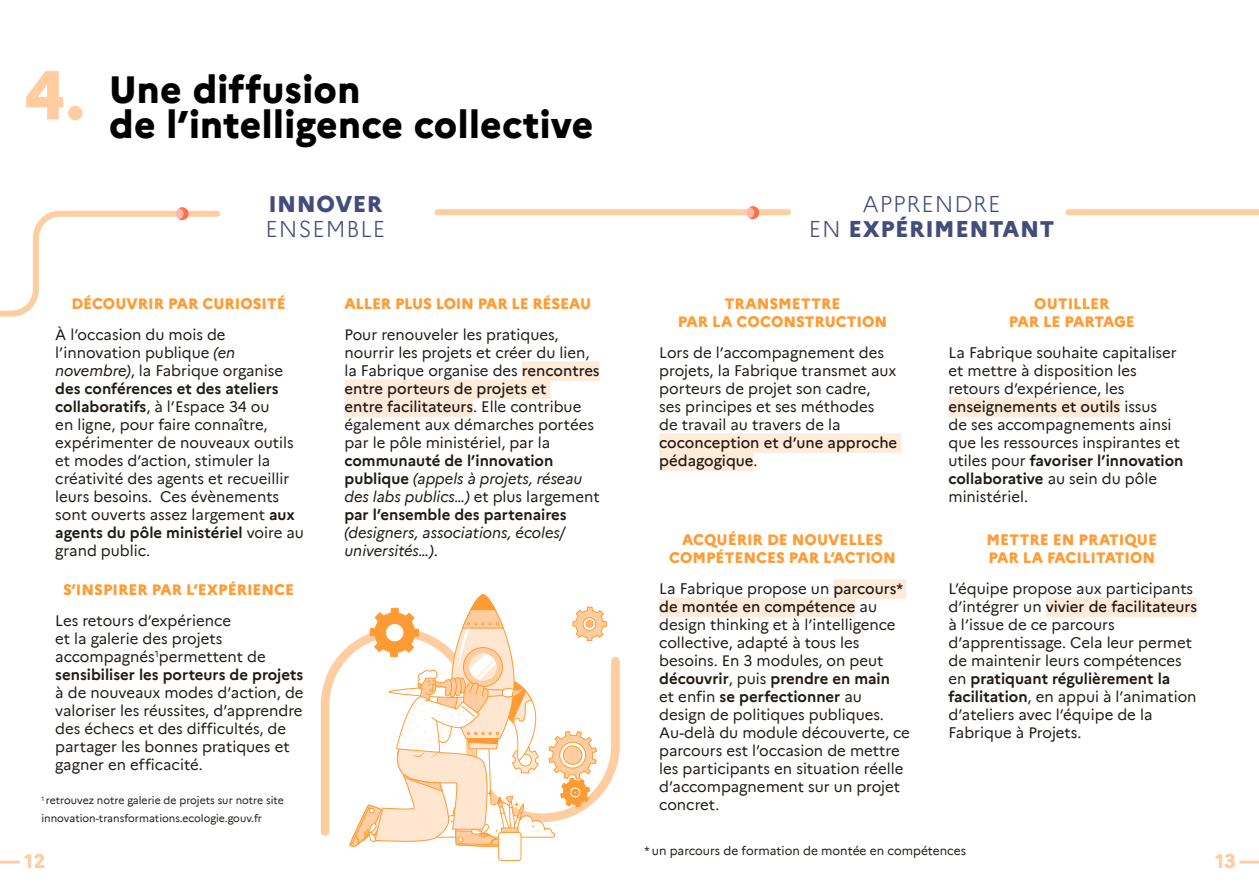
<style>
.page{position:relative;width:1259px;height:893px;background:#fff}
.page>*{position:absolute;margin:0;border:0;box-sizing:border-box;transform-origin:0 0}
.t1{font:800 37.5px "Marianne";letter-spacing:.01em;color:#000}
.t2{font:800 22.5px/25.5px "Marianne";letter-spacing:.025em;color:#444c7c;text-align:center}
.t3{font:300 22.5px "Marianne";letter-spacing:.04em;color:#444c7c}
.t4{font:800 19.5px "Marianne";color:#ffcd9f}
.t5{font:15px/18px "Marianne";color:#201a15}
.t6{font:800 15px/18px "Marianne";color:#ff9b35;text-align:center}
.t7{font:700 15px/18px "Marianne";color:#201a15}
.t8{font:italic 15px/18px "Marianne";color:#201a15}
.t9{font:500 15px/18px "Marianne";color:#201a15}
.t10{font:12px "Marianne";color:#201a15}
.t11{font:10.5px/17.7px "Marianne";color:#201a15}
.s1{font-style:italic}
.s2{font-weight:700}
.s3{font-weight:500}
.s4{font-weight:400;font-style:italic}
.s5{font-weight:400}
.s6{font-style:normal}
.s7{font-weight:300}
</style>
<div class="page">
<div style="left:60px;top:211px;width:157px;height:6px;background:#ffcd9f"></div>
<div style="left:176px;top:207px;width:13px;height:13px;background:#ffb8a6;border-radius:50%"></div>
<svg style="left:179px;top:207px;width:10px;height:13px"></svg>
<svg style="left:5px;top:284px;width:34px;height:33px"></svg>
<div style="left:33px;top:238px;width:6px;height:51px;background:#ffcd9f"></div>
<div style="left:0;top:311px;width:10px;height:6px;background:#ffcd9f"></div>
<svg style="left:32px;top:210px;width:33px;height:34px"></svg>
<div style="left:437px;top:209px;width:351px;height:6px;background:#ffcd9f"></div>
<div style="left:1068px;top:209px;width:191px;height:6px;background:#ffcd9f"></div>
<svg style="left:321px;top:646px;width:299px;height:190px"></svg>
<div style="left:498px;top:832px;width:23px;height:29px;border:1px solid #ff9b35;border-radius:3px"></div>
<svg style="left:349px;top:594px;width:258px;height:265px"></svg>
<svg style="left:746px;top:206px;width:13px;height:13px"></svg>
<svg style="left:749px;top:206px;width:10px;height:13px"></svg>
<div style="left:659px;top:433px;width:242px;height:20px;background:#ffebd9"></div>
<div style="left:659px;top:451px;width:94px;height:20px;background:#ffebd9"></div>
<div style="left:948px;top:397px;width:172px;height:20px;background:#ffebd9"></div>
<div style="left:833px;top:579px;width:73px;height:20px;background:#ffebd9"></div>
<div style="left:659px;top:597px;width:196px;height:20px;background:#ffebd9"></div>
<div style="left:1045px;top:597px;width:12px;height:20px;background:#ffebd9"></div>
<div style="left:1057px;top:597px;width:140px;height:20px;background:#ffebd9"></div>
<div style="left:522px;top:361px;width:78px;height:20px;background:#ffebd9"></div>
<div style="left:344px;top:379px;width:206px;height:20px;background:#ffebd9"></div>
<div style="left:344px;top:397px;width:129px;height:20px;background:#ffebd9"></div>
<h1 class="t1" style="left:24px;top:95px;width:571px"><sup>4.</sup> de l’intelligence collective</h1>
<h1 class="t1" style="left:109px;top:61px;width:253px">Une diffusion</h1>
<h2 class="t2" style="left:268px;top:189px;width:116px">INNOVER</h2>
<h2 class="t3" style="left:265px;top:212px;width:121px">ENSEMBLE</h2>
<p class="t6" style="left:71px;top:293px;width:216px">DÉCOUVRIR PAR CURIOSITÉ</p>
<p class="t5" style="left:55px;top:324px;width:250px">À l’occasion du mois de l’innovation publique <span class="s1">(en novembre)</span>, la Fabrique organise <span class="s2">des conférences et des ateliers collaboratifs</span>, à l’Espace 34 ou<br>en ligne, pour faire connaître, expérimenter de nouveaux outils et modes d’action, stimuler la créativité des agents et recueillir leurs besoins. Ces évènements sont ouverts assez largement <span class="s2">aux agents du pôle ministériel</span> voire au grand public.</p>
<p class="t6" style="left:63px;top:579px;width:233px">S’INSPIRER PAR L’EXPÉRIENCE</p>
<p class="t5" style="left:55px;top:610px;width:250px">Les retours d’expérience<br>et la galerie des projets accompagnés<sup>1</sup>permettent de <span class="s2">sensibiliser les porteurs de projets</span></p>
<p class="t5" style="left:55px;top:682px;width:250px">à de nouveaux modes d’action, de valoriser les réussites, d’apprendre des échecs et des difficultés, de partager les bonnes pratiques et gagner en efficacité.</p>
<p class="t11" style="left:41px;top:791px;width:244px"><sup>1</sup> retrouvez notre galerie de projets sur notre site innovation-transformations.ecologie.gouv.fr</p>
<p class="t6" style="left:344px;top:293px;width:248px">ALLER PLUS LOIN PAR LE RÉSEAU</p>
<p class="t5" style="left:344px;top:324px;width:257px">Pour renouveler les pratiques, nourrir les projets et créer du lien, la Fabrique organise des <span class="s3">rencontres entre porteurs de projets et<br>entre facilitateurs</span>. Elle contribue également aux démarches portées par le pôle ministériel, par la</p>
<p class="t7" style="left:344px;top:450px;width:257px">communauté de l’innovation publique <span class="s4">(appels à projets, réseau des labs publics…)</span> <span class="s5">et plus largement </span>par l’ensemble des partenaires</p>
<p class="t8" style="left:344px;top:522px;width:222px">(designers, associations, écoles/ universités…)<span class="s6">.</span></p>
<h2 class="t2" style="left:809px;top:189px;width:247px"><span class="s7">APPRENDRE<br>EN</span> EXPÉRIMENTANT</h2>
<p class="t6" style="left:678px;top:293px;width:211px">TRANSMETTRE<br>PAR LA COCONSTRUCTION</p>
<p class="t5" style="left:659px;top:342px;width:239px">Lors de l’accompagnement des projets, la Fabrique transmet aux porteurs de projet son cadre,<br>ses principes et ses méthodes de travail au travers de la</p>
<p class="t9" style="left:659px;top:432px;width:240px">coconception et d’une approche pédagogique<span class="s5">.</span></p>
<p class="t6" style="left:669px;top:529px;width:228px">ACQUÉRIR DE NOUVELLES<br>COMPÉTENCES PAR L’ACTION</p>
<p class="t5" style="left:659px;top:578px;width:252px">La Fabrique propose un <span class="s3">parcours* de montée en compétence</span> au design thinking et à l’intelligence collective, adapté à tous les besoins. En 3 modules, on peut <span class="s2">découvrir</span>, puis <span class="s2">prendre en main<br></span>et enfin <span class="s2">se perfectionner</span> au design de politiques publiques.<br>Au-delà du module découverte, ce parcours est l’occasion de mettre les participants en situation réelle d’accompagnement sur un projet concret.</p>
<p class="t6" style="left:1008px;top:293px;width:128px">OUTILLER<br>PAR LE PARTAGE</p>
<p class="t5" style="left:948px;top:342px;width:236px">La Fabrique souhaite capitaliser et mettre à disposition les retours d’expérience, les <span class="s3">enseignements et outils</span> issus<br>de ses accompagnements ainsi que les ressources inspirantes et utiles pour <span class="s2">favoriser l’innovation collaborative</span> au sein du pôle ministériel.</p>
<p class="t6" style="left:986px;top:529px;width:172px;text-align:left">METTRE EN PRATIQUE<br>PAR LA FACILITATION</p>
<p class="t5" style="left:948px;top:578px;width:250px">L’équipe propose aux participants d’intégrer un <span class="s3">vivier de facilitateurs </span>à l’issue de ce parcours d’apprentissage. Cela leur permet de maintenir leurs compétences en <span class="s2">pratiquant régulièrement la facilitation</span>, en appui à l’animation d’ateliers avec l’équipe de la<br>Fabrique à Projets.</p>
<p class="t10" style="left:644px;top:842px;width:323px">* un parcours de formation de montée en compétences</p>
<h3 class="t4" style="left:0;top:845px;width:47px">— 12</h3>
<h3 class="t4" style="left:1215px;top:845px;width:47px">13—</h3>
</div>
